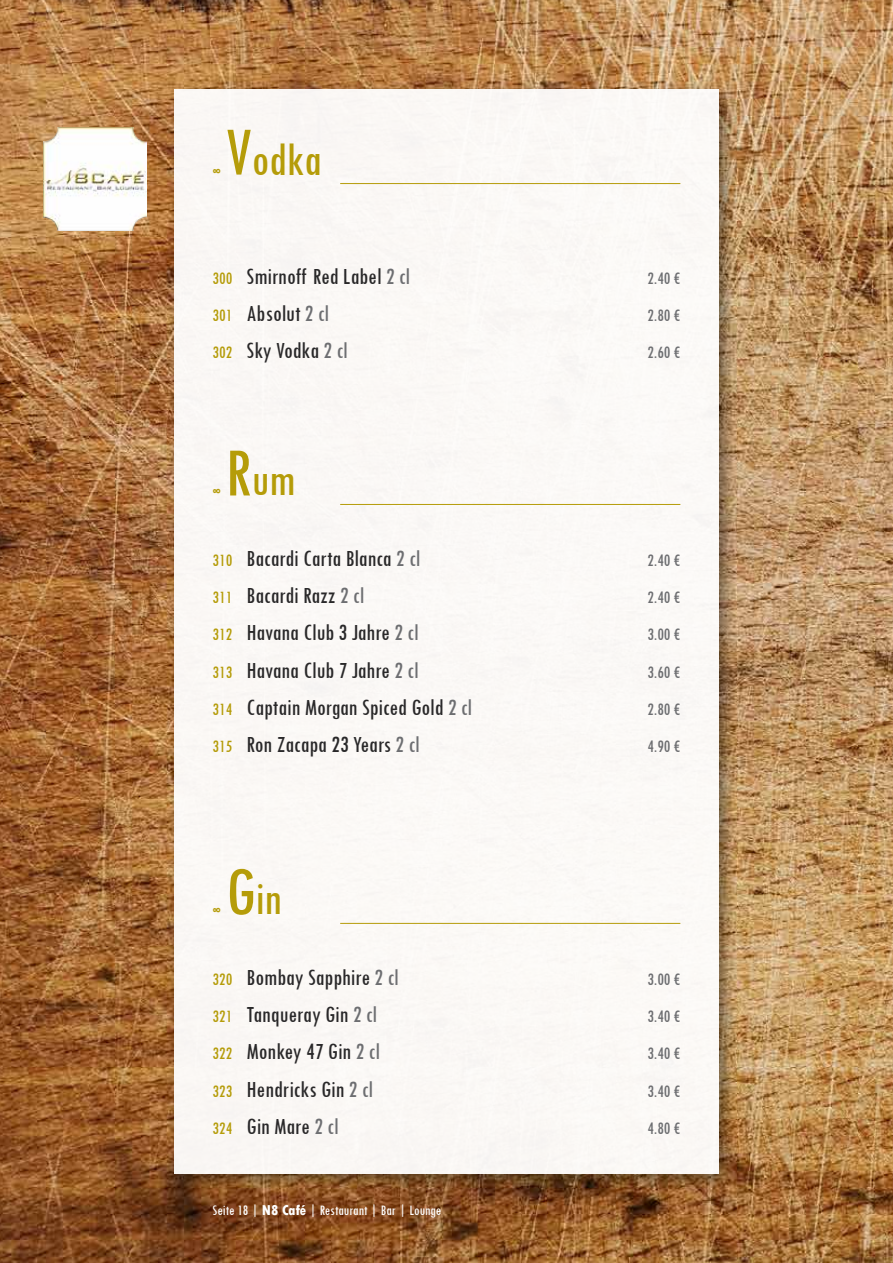
<style>
.page{position:relative;width:893px;height:1263px;background:#fff}
.page>*{position:absolute;margin:0;border:0;box-sizing:border-box;transform-origin:0 0}
.t1{font:condensed 48px "Tw Cen";color:#b59c09}
.t2{font:condensed 24px "Tw Cen";color:#292829}
.t3{font:condensed 18px "Tw Cen";color:#6d6e71}
.t4{font:condensed 15px "Tw Cen";color:#fff}
.t5{font:800 condensed 12px "Tw Cen";color:#b59c09}
.s1{font-size:72px}
.s2{font-size:18px;color:#b59c09}
.s3{color:#6d6e71}
.s4{font-weight:800}
</style>
<div class="page">
<img style="left:0;top:0;width:893px;height:1263px">
<div style="left:166px;top:81px;width:573px;height:1113px;background:#000;opacity:.5"></div>
<div style="left:174px;top:89px;width:545px;height:1085px;background:#fbf8f6"></div>
<img style="left:44px;top:128px;width:103px;height:103px">
<hr style="left:340px;top:183px;width:340px;height:1px;background:#b59c09">
<hr style="left:340px;top:504px;width:340px;height:1px;background:#b59c09">
<hr style="left:340px;top:923px;width:340px;height:1px;background:#b59c09">
<h1 class="t1" style="left:225px;top:135px;width:98px"><span class="s1">V</span>odka</h1>
<p class="t5" style="left:213px;top:164px;width:10px">∞</p>
<p class="t2" style="left:213px;top:264px;width:199px"><span class="s2">300</span> Smirnoff Red Label <span class="s3">2 cl</span></p>
<p class="t3" style="left:647px;top:269px;width:34px">2.40 €</p>
<p class="t2" style="left:213px;top:301px;width:118px"><span class="s2">301</span> Absolut <span class="s3">2 cl</span></p>
<p class="t3" style="left:647px;top:306px;width:34px">2.80 €</p>
<p class="t2" style="left:213px;top:338px;width:137px"><span class="s2">302</span> Sky Vodka <span class="s3">2 cl</span></p>
<p class="t3" style="left:647px;top:343px;width:34px">2.60 €</p>
<p class="t5" style="left:213px;top:485px;width:10px">∞</p>
<h1 class="t1" style="left:225px;top:456px;width:72px"><span class="s1">R</span>um</h1>
<p class="t2" style="left:213px;top:546px;width:209px"><span class="s2">310</span> Bacardi Carta Blanca <span class="s3">2 cl</span></p>
<p class="t3" style="left:647px;top:551px;width:34px">2.40 €</p>
<p class="t2" style="left:213px;top:583px;width:153px"><span class="s2">311</span> Bacardi Razz <span class="s3">2 cl</span></p>
<p class="t3" style="left:647px;top:588px;width:34px">2.40 €</p>
<p class="t2" style="left:213px;top:620px;width:208px"><span class="s2">312</span> Havana Club 3 Jahre <span class="s3">2 cl</span></p>
<p class="t3" style="left:647px;top:625px;width:34px">3.00 €</p>
<p class="t2" style="left:213px;top:658px;width:208px"><span class="s2">313</span> Havana Club 7 Jahre <span class="s3">2 cl</span></p>
<p class="t3" style="left:647px;top:663px;width:34px">3.60 €</p>
<p class="t2" style="left:213px;top:695px;width:261px"><span class="s2">314</span> Captain Morgan Spiced Gold <span class="s3">2 cl</span></p>
<p class="t3" style="left:647px;top:700px;width:34px">2.80 €</p>
<p class="t2" style="left:213px;top:732px;width:209px"><span class="s2">315</span> Ron Zacapa 23 Years <span class="s3">2 cl</span></p>
<p class="t3" style="left:647px;top:737px;width:34px">4.90 €</p>
<p class="t5" style="left:213px;top:904px;width:10px">∞</p>
<h1 class="t1" style="left:225px;top:875px;width:58px"><span class="s1">G</span>in</h1>
<p class="t2" style="left:213px;top:965px;width:188px"><span class="s2">320</span> Bombay Sapphire <span class="s3">2 cl</span></p>
<p class="t3" style="left:647px;top:970px;width:34px">3.00 €</p>
<p class="t2" style="left:213px;top:1002px;width:166px"><span class="s2">321</span> Tanqueray Gin <span class="s3">2 cl</span></p>
<p class="t3" style="left:647px;top:1007px;width:34px">3.40 €</p>
<p class="t2" style="left:213px;top:1039px;width:169px"><span class="s2">322</span> Monkey 47 Gin <span class="s3">2 cl</span></p>
<p class="t3" style="left:647px;top:1044px;width:34px">3.40 €</p>
<p class="t2" style="left:213px;top:1077px;width:162px"><span class="s2">323</span> Hendricks Gin <span class="s3">2 cl</span></p>
<p class="t3" style="left:647px;top:1082px;width:34px">3.40 €</p>
<p class="t2" style="left:213px;top:1114px;width:127px"><span class="s2">324</span> Gin Mare <span class="s3">2 cl</span></p>
<p class="t3" style="left:647px;top:1119px;width:34px">4.80 €</p>
<p class="t4" style="left:213px;top:1203px;width:230px">Seite 18 | <span class="s4">N8 Café</span> | Restaurant | Bar | Lounge</p>
</div>
